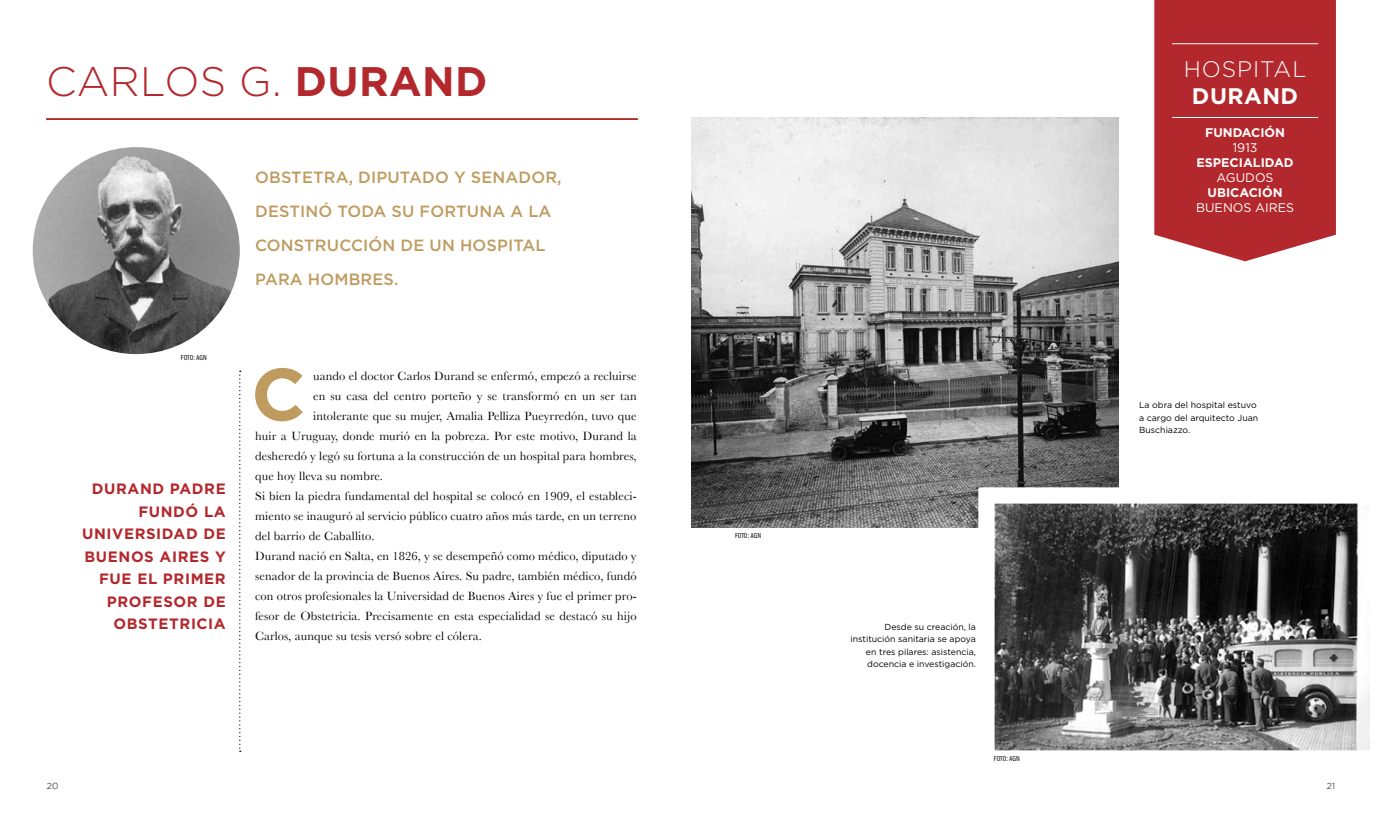
<style>
.page{position:relative;width:1382px;height:815px;background:#fff}
.page>*{position:absolute;margin:0;border:0;box-sizing:border-box;transform-origin:0 0}
.t1{font:700 73.88px "Gotham";color:#bf9b5f}
.t2{font:700 41.25px "Gotham";color:#b3282d}
.t3{font:300 41.25px "Gotham";color:#b3282d}
.t4{font:300 22.5px "Gotham";letter-spacing:.04em;color:#fff}
.t5{font:700 22.5px "Gotham";color:#fff}
.t6{font:500 16.25px/33.8px "Gotham";letter-spacing:.01em;color:#bf9b5f}
.t7{font:700 15px/22.5px "Gotham";letter-spacing:.04em;color:#b3282d;text-align:right}
.t8{font:12.5px "Baskerville";letter-spacing:.01em;color:#000}
.t9{font:700 12.5px "Gotham";color:#fff}
.t10{font:12.5px "Gotham";color:#fff}
.t11{font:8.75px/12.5px "Gotham";color:#000}
.t12{font:300 8.75px "Gotham";color:#000}
.t13{font:7.5px "Franklin Gothic Book Cmpr";letter-spacing:.025em;color:#000}
.s1{font-weight:300}
</style>
<div class="page">
<img style="left:691px;top:117px;width:428px;height:410px">
<div style="left:1154px;top:0;width:182px;height:261px;background:#b3282d"></div>
<img style="left:33px;top:147px;width:207px;height:207px;border-radius:104px">
<hr style="left:1172px;top:117px;width:146px;height:1px;background:#fff">
<hr style="left:1172px;top:43px;width:146px;height:1px;background:#fff">
<svg style="left:978px;top:487px;width:392px;height:264px;background:#6a6a6a"></svg>
<svg style="left:239px;top:371px;width:2px;height:381px"></svg>
<hr style="left:46px;top:118px;width:592px;height:2px;background:#b3282d">
<h2 class="t3" style="left:46px;top:57px;width:122px">CARLOS</h2>
<h2 class="t2" style="left:239px;top:57px;width:87px"><span class="s1">G.</span> DUR</h2>
<h2 class="t2" style="left:389px;top:57px;width:64px">AND</h2>
<p class="t13" style="left:181px;top:353px;width:27px">FOTO: AGN</p>
<p class="t7" style="left:82px;top:478px;width:145px">DURAND PADRE<br>FUNDÓ LA<br>UNIVERSIDAD DE<br>BUENOS AIRES Y<br>FUE EL PRIM ER<br>PROFESOR DE<br>OBSTETRICIA</p>
<h3 class="t6" style="left:255px;top:161px;width:308px">OBSTETRA, DIPUTADO Y SENADOR,<br>DESTINÓ TODA SU FORTUNA A LA<br>CONSTRUCCIÓN DE UN HOSPITAL<br>PARA HOMBRES.</h3>
<h1 class="t1" style="left:251px;top:350px;width:56px">C</h1>
<p class="t8" style="left:313px;top:369px;width:325px">uando el doctor Carlos Durand se enfermó, empezó a recluirse</p>
<p class="t8" style="left:313px;top:389px;width:325px">en su casa del centro porteño y se transformó en un ser tan</p>
<p class="t8" style="left:313px;top:409px;width:325px">intolerante que su mujer, Amalia Pelliza Pueyrredón, tuvo que</p>
<p class="t8" style="left:255px;top:429px;width:383px">huir a Uruguay, donde murió en la pobreza. Por este motivo, Durand la</p>
<p class="t8" style="left:255px;top:449px;width:383px">desheredó y legó su fortuna a la construcción de un hospital para hombres,</p>
<p class="t8" style="left:255px;top:469px;width:129px">que hoy lleva su nombre.</p>
<p class="t8" style="left:255px;top:489px;width:383px">Si bien la piedra fundamental del hospital se colocó en 1909, el estableci-</p>
<p class="t8" style="left:255px;top:509px;width:383px">miento se inauguró al servicio público cuatro años más tarde, en un terreno</p>
<p class="t8" style="left:255px;top:529px;width:121px">del barrio de Caballito.</p>
<p class="t8" style="left:255px;top:549px;width:383px">Durand nació en Salta, en 1826, y se desempeñó como médico, diputado y</p>
<p class="t8" style="left:255px;top:569px;width:383px">senador de la provincia de Buenos Aires. Su padre, también médico, fundó</p>
<p class="t8" style="left:255px;top:589px;width:383px">con otros profesionales la Universidad de Buenos Aires y fue el primer pro-</p>
<p class="t8" style="left:255px;top:609px;width:383px">fesor de Obstetricia. Precisamente en esta especialidad se destacó su hijo</p>
<p class="t8" style="left:255px;top:629px;width:228px">Carlos, aunque su tesis versó sobre el cólera.</p>
<p class="t13" style="left:735px;top:532px;width:27px">FOTO: AGN</p>
<p class="t11" style="left:850px;top:620px;width:127px;text-align:right">Desde su creación, la institución sanitaria se apoya en tres pilares: asistencia, docencia e investigación.</p>
<p class="t13" style="left:994px;top:755px;width:27px">FOTO: AGN</p>
<h3 class="t4" style="left:1184px;top:55px;width:124px">HOSPITAL</h3>
<h3 class="t5" style="left:1192px;top:83px;width:18px">DUR</h3>
<h3 class="t5" style="left:1244px;top:83px;width:36px">AND</h3>
<p class="t9" style="left:1205px;top:125px;width:81px">FUNDACIÓN</p>
<p class="t10" style="left:1233px;top:140px;width:26px">1913</p>
<p class="t9" style="left:1196px;top:155px;width:99px">ESPECIALIDAD</p>
<p class="t10" style="left:1217px;top:170px;width:11px">AGUDOS</p>
<p class="t9" style="left:1207px;top:185px;width:33px">UBICAC</p>
<p class="t9" style="left:1258px;top:185px;width:26px">IÓN</p>
<p class="t10" style="left:1196px;top:200px;width:10px">BUENOS</p>
<p class="t10" style="left:1255px;top:200px;width:9px">AIRES</p>
<p class="t11" style="left:1139px;top:399px;width:120px">La obra del hospital estuvo a cargo del arquitecto Juan<br>Buschiazzo.</p>
<p class="t12" style="left:47px;top:782px;width:13px">20</p>
<p class="t12" style="left:1327px;top:782px;width:10px">21</p>
</div>
